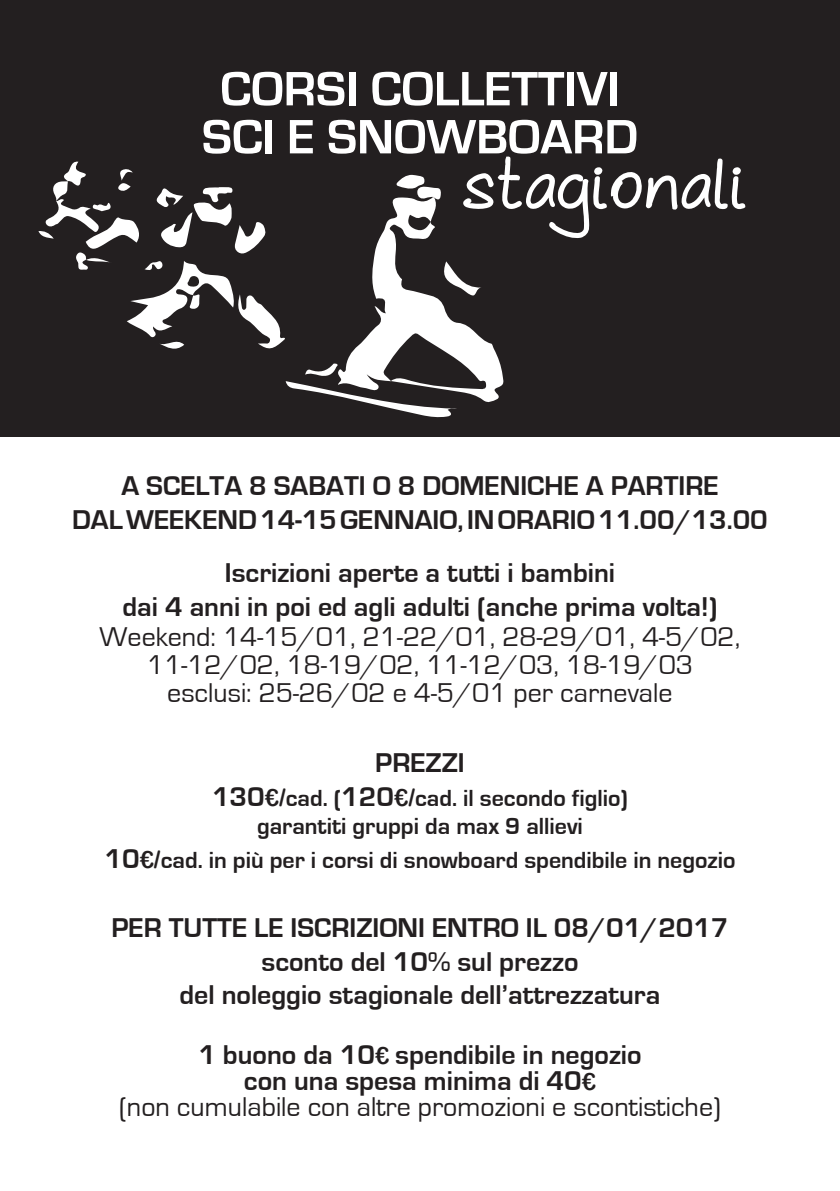
<style>
.page{position:relative;width:840px;height:1191px;background:#fff}
.page>*{position:absolute;margin:0;border:0;box-sizing:border-box;transform-origin:0 0}
.t1{font:800 70px "As Cute As";color:#fff}
.t2{font:700 50px "Eurostile";color:#fff}
.t3{font:700 28px "Eurostile";color:#231f20}
.t4{font:28px "Eurostile";color:#231f20}
.t5{font:700 24px "Eurostile";color:#231f20}
.s1{font-size:28px}
.s2{font-family:"Arial Rounded MT Bold";font-weight:400}
.s3{font-family:"Arial Rounded MT Bold";font-weight:400;font-size:24px}
</style>
<div class="page">
<div style="left:0;top:0;width:839px;height:437px;background:#231f20"></div>
<svg style="left:38px;top:161px;width:466px;height:257px"></svg>
<p class="t2" style="left:220px;top:62px;width:401px">CORSI COLLETTIVI</p>
<p class="t2" style="left:202px;top:110px;width:437px">SCI E SNOWBOARD</p>
<p class="t1" style="left:461px;top:142px;width:287px">stagionali</p>
<p class="t3" style="left:121px;top:470px;width:598px">A SCELTA 8 SABATI O 8 DOMENICHE A PARTIRE</p>
<p class="t3" style="left:72px;top:504px;width:697px">DAL WEEKEND 14-15 GENNAIO, IN ORARIO 11.00/13.00</p>
<p class="t3" style="left:225px;top:557px;width:391px">Iscrizioni aperte a tutti i bambini</p>
<p class="t3" style="left:122px;top:591px;width:596px">dai 4 anni in poi ed agli adulti (anche prima volta!)</p>
<p class="t4" style="left:99px;top:622px;width:642px">Weekend: 14-15/01, 21-22/01, 28-29/01, 4-5/02,</p>
<p class="t4" style="left:147px;top:650px;width:547px">11-12/02, 18-19/02, 11-12/03, 18-19/03</p>
<p class="t4" style="left:167px;top:678px;width:506px">esclusi: 25-26/02 e 4-5/01 per carnevale</p>
<p class="t3" style="left:375px;top:747px;width:91px">PREZZI</p>
<p class="t5" style="left:212px;top:784px;width:417px"><span class="s1">130</span><span class="s2">€/</span>cad. (<span class="s1">120</span><span class="s2">€/</span>cad. il secondo figlio)</p>
<p class="t5" style="left:257px;top:813px;width:327px">garantiti gruppi da max 9 allievi</p>
<p class="t5" style="left:104px;top:847px;width:632px"><span class="s1">10</span><span class="s2">€/</span>cad. in più per i corsi di snowboard spendibile in negozio</p>
<p class="t3" style="left:111px;top:912px;width:618px">PER TUTTE LE ISCRIZIONI ENTRO IL 08/01/2017</p>
<p class="t3" style="left:261px;top:946px;width:318px">sconto del 10% sul prezzo</p>
<p class="t3" style="left:179px;top:980px;width:482px">del noleggio stagionale dell’attrezzatura</p>
<p class="t3" style="left:198px;top:1039px;width:444px">1 buono da 10<span class="s3">€</span> spendibile in negozio</p>
<p class="t3" style="left:244px;top:1065px;width:353px">con una spesa minima di 40<span class="s3">€</span></p>
<p class="t4" style="left:119px;top:1091px;width:603px">(non cumulabile con altre promozioni e scontistiche)</p>
</div>
